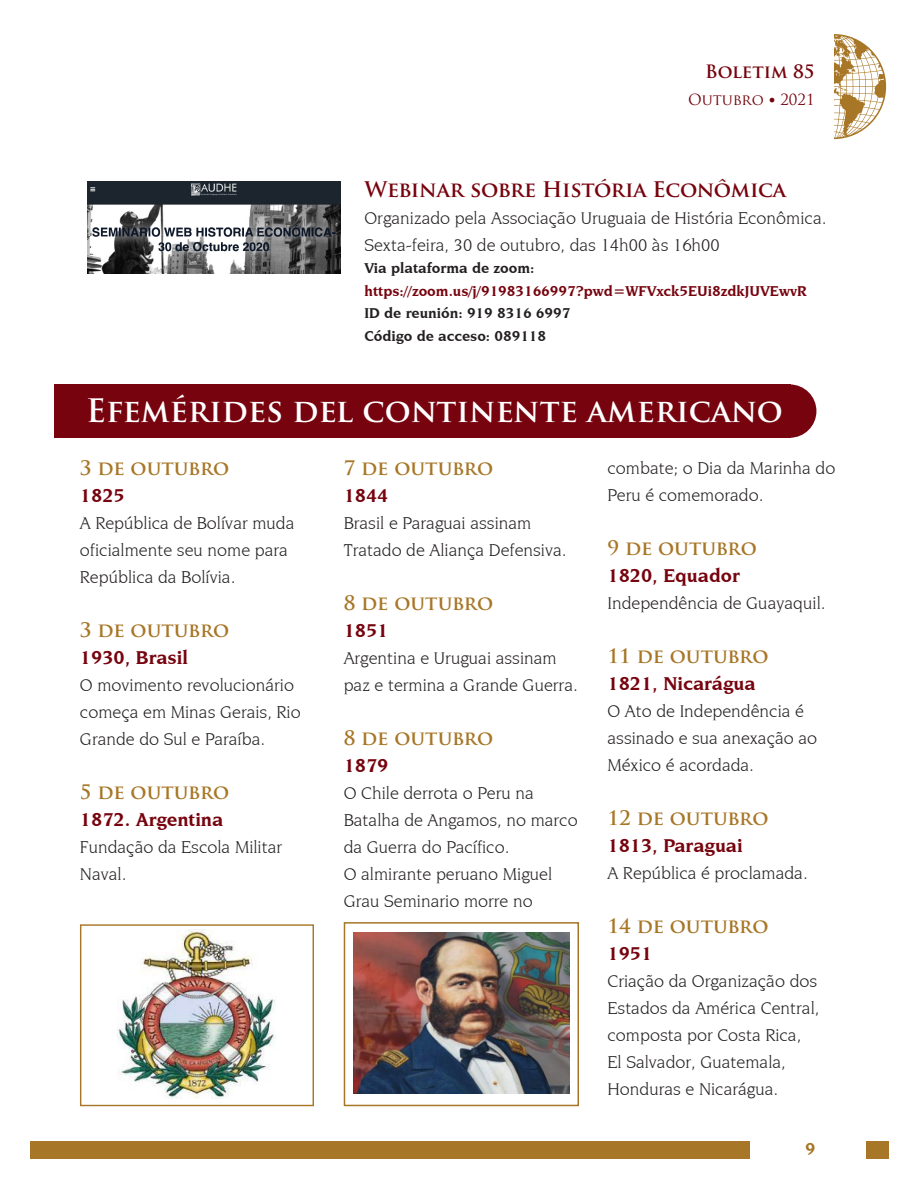
<style>
.page{position:relative;width:918px;height:1188px;background:#fff}
.page>*{position:absolute;margin:0;border:0;box-sizing:border-box;transform-origin:0 0}
.t1{font:700 31.5px "Trajan Pro";color:#fff}
.t2{font:700 21px "Trajan Pro";letter-spacing:-.01em;color:#76030d}
.t3{font:700 19.5px "Trajan Pro";letter-spacing:-.005em;color:#a77626}
.t4{font:700 19.5px "Novarese IT Cby BT";color:#76030d}
.t5{font:18px/27px "Novarese IT Cby BT";color:#231f20}
.t6{font:700 18px "Trajan Pro";color:#76030d}
.t7{font:700 18px "Novarese IT Cby BT";color:#a77626}
.t8{font:700 15px "Novarese IT Cby BT";color:#231f20}
.t9{font:700 15px "Novarese IT Cby BT";color:#76030d}
.t10{font:15px "Trajan Pro";color:#76030d}
.s1{font-family:"Corbel"}
</style>
<div class="page">
<div style="left:30px;top:1141px;width:858px;height:18px;background:#a77626"></div>
<div style="left:751px;top:1140px;width:115px;height:21px;background:#fff"></div>
<svg style="left:834px;top:34px;width:52px;height:105px"></svg>
<img style="left:88px;top:181px;width:252px;height:93px">
<div style="left:54px;top:385px;width:736px;height:53px;background:#76030d"></div>
<div style="left:763px;top:384px;width:53px;height:54px;background:#76030d;border-radius:50%"></div>
<img style="left:118px;top:930px;width:158px;height:169px">
<div style="left:80px;top:924px;width:234px;height:182px;border:1px solid #a77626"></div>
<img style="left:353px;top:932px;width:216px;height:162px">
<div style="left:344px;top:922px;width:235px;height:184px;border:2px solid #a77626"></div>
<p class="t6" style="left:705px;top:60px;width:111px">Boletim 85</p>
<p class="t10" style="left:688px;top:90px;width:128px">OUTUBRO <span class="s1">•</span> 2021</p>
<p class="t2" style="left:364px;top:176px;width:423px">Webinar sobre História Econômica</p>
<p class="t5" style="left:364px;top:204px;width:463px">Organizado pela Associação Uruguaia de História Econômica.</p>
<p class="t5" style="left:364px;top:231px;width:357px">Sexta-feira, 30 de outubro, das 14h00 às 16h00</p>
<p class="t8" style="left:364px;top:259px;width:171px">Via plataforma de zoom:</p>
<p class="t9" style="left:364px;top:282px;width:444px">https://zoom.us/j/91983166997?pwd=WFVxck5EUi8zdkJUVEwvR</p>
<p class="t8" style="left:364px;top:304px;width:207px">ID de reunión: 919 8316 6997</p>
<p class="t8" style="left:364px;top:327px;width:183px">Código de acceso: 089118</p>
<h1 class="t1" style="left:86px;top:391px;width:698px">Efemérides del continente americano</h1>
<p class="t3" style="left:80px;top:456px;width:151px">3 de outubro</p>
<p class="t4" style="left:80px;top:484px;width:46px">1825</p>
<p class="t5" style="left:80px;top:510px;width:216px">A República de Bolívar muda oficialmente seu nome para<br>República da Bolívia.</p>
<p class="t3" style="left:80px;top:618px;width:151px">3 de outubro</p>
<p class="t4" style="left:80px;top:646px;width:109px">1930, Brasil</p>
<p class="t5" style="left:80px;top:672px;width:222px">O movimento revolucionário começa em Minas Gerais, Rio<br>Grande do Sul e Paraíba.</p>
<p class="t3" style="left:80px;top:780px;width:151px">5 de outubro</p>
<p class="t4" style="left:80px;top:808px;width:145px">1872. Argentina</p>
<p class="t5" style="left:80px;top:834px;width:204px">Fundação da Escola Militar<br>Naval.</p>
<p class="t3" style="left:344px;top:456px;width:151px">7 de outubro</p>
<p class="t4" style="left:344px;top:484px;width:46px">1844</p>
<p class="t5" style="left:344px;top:510px;width:224px">Brasil e Paraguai assinam<br>Tratado de Aliança Defensiva.</p>
<p class="t3" style="left:344px;top:591px;width:151px">8 de outubro</p>
<p class="t4" style="left:344px;top:619px;width:46px">1851</p>
<p class="t5" style="left:344px;top:645px;width:236px">Argentina e Uruguai assinam paz e termina a Grande Guerra.</p>
<p class="t3" style="left:344px;top:726px;width:151px">8 de outubro</p>
<p class="t4" style="left:344px;top:754px;width:46px">1879</p>
<p class="t5" style="left:344px;top:780px;width:236px">O Chile derrota o Peru na<br>Batalha de Angamos, no marco da Guerra do Pacífico.</p>
<p class="t5" style="left:344px;top:861px;width:210px">O almirante peruano Miguel<br>Grau Seminario morre no</p>
<p class="t5" style="left:607px;top:455px;width:229px">combate; o Dia da Marinha do<br>Peru é comemorado.</p>
<p class="t3" style="left:607px;top:536px;width:151px">9 de outubro</p>
<p class="t4" style="left:607px;top:564px;width:134px">1820, Equador</p>
<p class="t5" style="left:607px;top:590px;width:219px">Independência de Guayaquil.</p>
<p class="t3" style="left:607px;top:644px;width:163px">11 de outubro</p>
<p class="t4" style="left:607px;top:672px;width:150px">1821, Nicarágua</p>
<p class="t5" style="left:607px;top:698px;width:211px">O Ato de Independência é assinado e sua anexação ao<br>México é acordada.</p>
<p class="t3" style="left:607px;top:806px;width:163px">12 de outubro</p>
<p class="t4" style="left:607px;top:834px;width:137px">1813, Paraguai</p>
<p class="t5" style="left:607px;top:860px;width:202px">A República é proclamada.</p>
<p class="t3" style="left:607px;top:914px;width:163px">14 de outubro</p>
<p class="t4" style="left:607px;top:942px;width:46px">1951</p>
<p class="t5" style="left:607px;top:968px;width:213px">Criação da Organização dos<br>Estados da América Central, composta por Costa Rica,<br>El Salvador, Guatemala,<br>Honduras e Nicarágua.</p>
<p class="t7" style="left:805px;top:1138px;width:12px">9</p>
</div>
